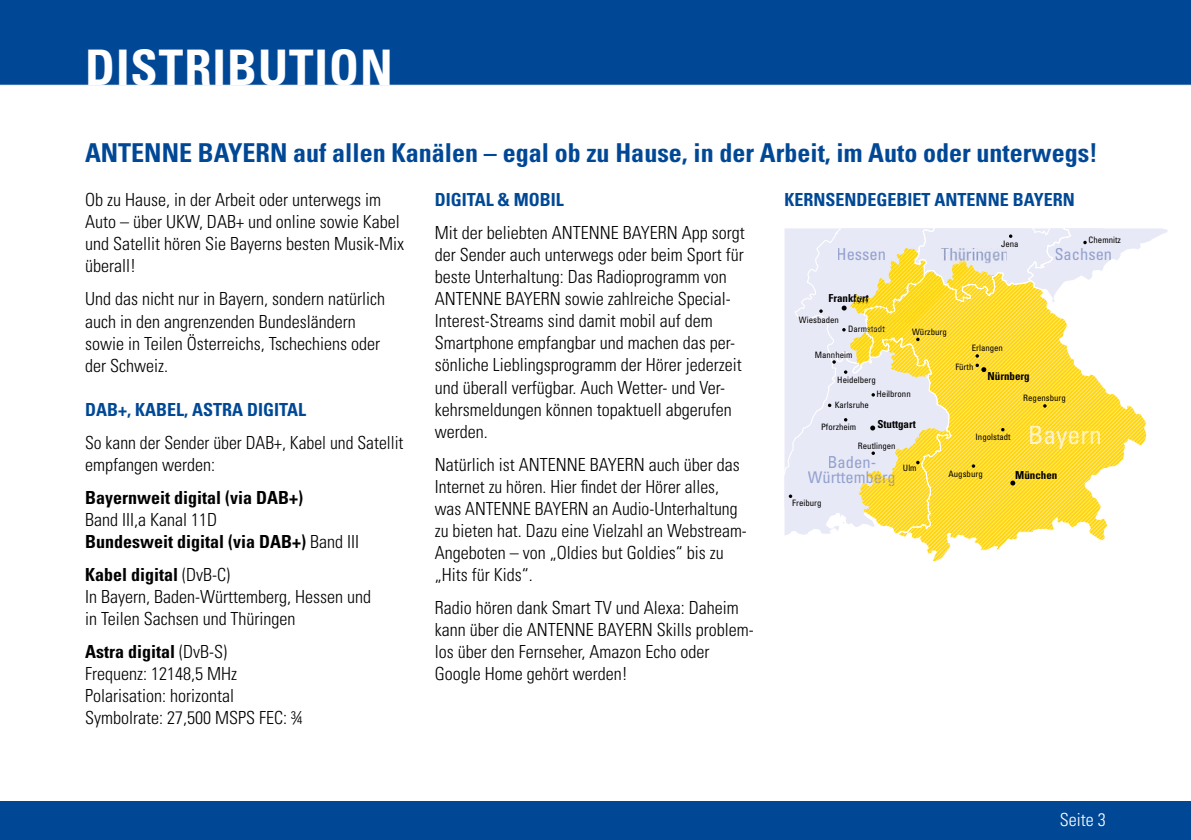
<style>
.page{position:relative;width:1191px;height:840px;background:#fff}
.page>*{position:absolute;margin:0;border:0;box-sizing:border-box;transform-origin:0 0}
.t1{font:700 condensed 49px "Univers";letter-spacing:.02em;color:#fff}
.t2{font:700 condensed 26px "Univers";color:#004896}
.t3{font:condensed 25.6px "Univers";color:#fff7d9}
.t4{font:300 condensed 18px/22px "Univers";color:#000}
.t5{font:700 condensed 18px/22px "Univers";color:#000}
.t6{font:700 condensed 18px "Univers";color:#004896}
.t7{font:300 condensed 18px "Univers";color:#fff}
.t8{font:condensed 16.4px/15.4px "Univers";color:#93a1cf;text-align:center}
.t9{font:700 condensed 11px "Univers";color:#000}
.t10{font:condensed 8.8px "Univers";color:#000}
.s1{font-weight:300}
.s2{font-weight:700}
</style>
<div class="page">
<div style="left:0;top:0;width:1191px;height:86px;background:#004896"></div>
<div style="left:0;top:800px;width:1191px;height:39px;background:#004896"></div>
<svg style="left:901px;top:536px;width:205px;height:26px"></svg>
<svg style="left:784px;top:228px;width:384px;height:308px"></svg>
<img style="left:859px;top:248px;width:147px;height:74px">
<img style="left:850px;top:322px;width:64px;height:45px">
<h1 class="t1" style="left:85px;top:38px;width:309px">DISTRIBUTION</h1>
<h2 class="t2" style="left:85px;top:137px;width:1014px">ANTENNE BAYERN auf allen Kanälen – egal ob zu Hause, in der Arbeit, im Auto oder unterwegs!</h2>
<p class="t4" style="left:85px;top:189px;width:320px">Ob zu Hause, in der Arbeit oder unterwegs im Auto – über UKW, DAB+ und online sowie Kabel und Satellit hören Sie Bayerns besten Musik-Mix überall!</p>
<p class="t4" style="left:85px;top:288px;width:301px">Und das nicht nur in Bayern, sondern natürlich auch in den angrenzenden Bundesländern sowie in Teilen Österreichs, Tschechiens oder der Schweiz.</p>
<p class="t6" style="left:85px;top:398px;width:222px">DAB+, KABEL, ASTRA DIGITAL</p>
<p class="t4" style="left:85px;top:431px;width:320px">So kann der Sender über DAB+, Kabel und Satellit empfangen werden:</p>
<p class="t5" style="left:85px;top:486px;width:219px">Bayernweit digital (via DAB+)</p>
<p class="t5" style="left:85px;top:508px;width:275px"><span class="s1">Band III,a Kanal 11D<br></span>Bundesweit digital (via DAB+) <span class="s1">Band III</span></p>
<p class="t4" style="left:85px;top:563px;width:287px"><span class="s2">Kabel digital</span> (DvB-C)<br>In Bayern, Baden-Württemberg, Hessen und in Teilen Sachsen und Thüringen</p>
<p class="t4" style="left:85px;top:640px;width:219px"><span class="s2">Astra digital</span> (DvB-S)<br>Frequenz: 12148,5 MHz<br>Polarisation: horizontal<br>Symbolrate: 27,500 MSPS FEC: ¾</p>
<p class="t6" style="left:435px;top:189px;width:130px">DIGITAL &amp; MOBIL</p>
<p class="t4" style="left:435px;top:222px;width:311px">Mit der beliebten ANTENNE BAYERN App sorgt der Sender auch unterwegs oder beim Sport für beste Unterhaltung: Das Radioprogramm von ANTENNE BAYERN sowie zahlreiche Special-Interest-Streams sind damit mobil auf dem Smartphone empfangbar und machen das per&shy;sönliche Lieblingsprogramm der Hörer jederzeit und überall verfügbar. Auch Wetter- und Ver&shy;kehrsmeldungen können topaktuell abgerufen werden.</p>
<p class="t4" style="left:435px;top:453px;width:313px">Natürlich ist ANTENNE BAYERN auch über das Internet zu hören. Hier findet der Hörer alles, was ANTENNE BAYERN an Audio-Unterhaltung zu bieten hat. Dazu eine Vielzahl an Webstream-Angeboten – von „Oldies but Goldies“ bis zu „Hits für Kids“.</p>
<p class="t4" style="left:435px;top:596px;width:319px">Radio hören dank Smart TV und Alexa: Daheim kann über die ANTENNE BAYERN Skills problem&shy;los über den Fernseher, Amazon Echo oder Google Home gehört werden!</p>
<p class="t6" style="left:784px;top:189px;width:292px">KERNSENDEGEBIET ANTENNE BAYERN</p>
<p class="t8" style="left:836px;top:246px;width:51px">Hessen</p>
<p class="t10" style="left:1001px;top:238px;width:19px">Jena</p>
<p class="t10" style="left:1088px;top:234px;width:34px">Chemnitz</p>
<p class="t8" style="left:1054px;top:246px;width:59px">Sachsen</p>
<p class="t9" style="left:828px;top:291px;width:42px">Frankfurt</p>
<p class="t10" style="left:799px;top:314px;width:42px">Wiesbaden</p>
<p class="t10" style="left:848px;top:323px;width:38px">Darmstadt</p>
<p class="t10" style="left:815px;top:349px;width:39px">Mannheim</p>
<p class="t10" style="left:837px;top:374px;width:40px">Heidelberg</p>
<p class="t10" style="left:912px;top:326px;width:36px">Würzburg</p>
<p class="t10" style="left:834px;top:399px;width:36px">Karlsruhe</p>
<p class="t10" style="left:821px;top:421px;width:37px">Pforzheim</p>
<p class="t10" style="left:876px;top:388px;width:36px">Heilbronn</p>
<p class="t9" style="left:877px;top:417px;width:40px">Stuttgart</p>
<p class="t10" style="left:858px;top:439px;width:39px">Reutlingen</p>
<p class="t10" style="left:971px;top:341px;width:33px">Erlangen</p>
<p class="t10" style="left:955px;top:361px;width:20px">Fürth</p>
<p class="t9" style="left:987px;top:369px;width:44px">Nürnberg</p>
<p class="t10" style="left:1023px;top:392px;width:44px">Regensburg</p>
<p class="t10" style="left:975px;top:431px;width:37px">Ingolstadt</p>
<h3 class="t3" style="left:1027px;top:418px;width:76px">Bayern</h3>
<p class="t8" style="left:808px;top:454px;width:89px">Baden-<br>Württemberg</p>
<p class="t10" style="left:792px;top:497px;width:31px">Freiburg</p>
<p class="t10" style="left:903px;top:462px;width:15px">Ulm</p>
<p class="t10" style="left:948px;top:468px;width:36px">Augsburg</p>
<p class="t9" style="left:1015px;top:468px;width:44px">München</p>
<p class="t7" style="left:1060px;top:808px;width:47px">Seite 3</p>
</div>
